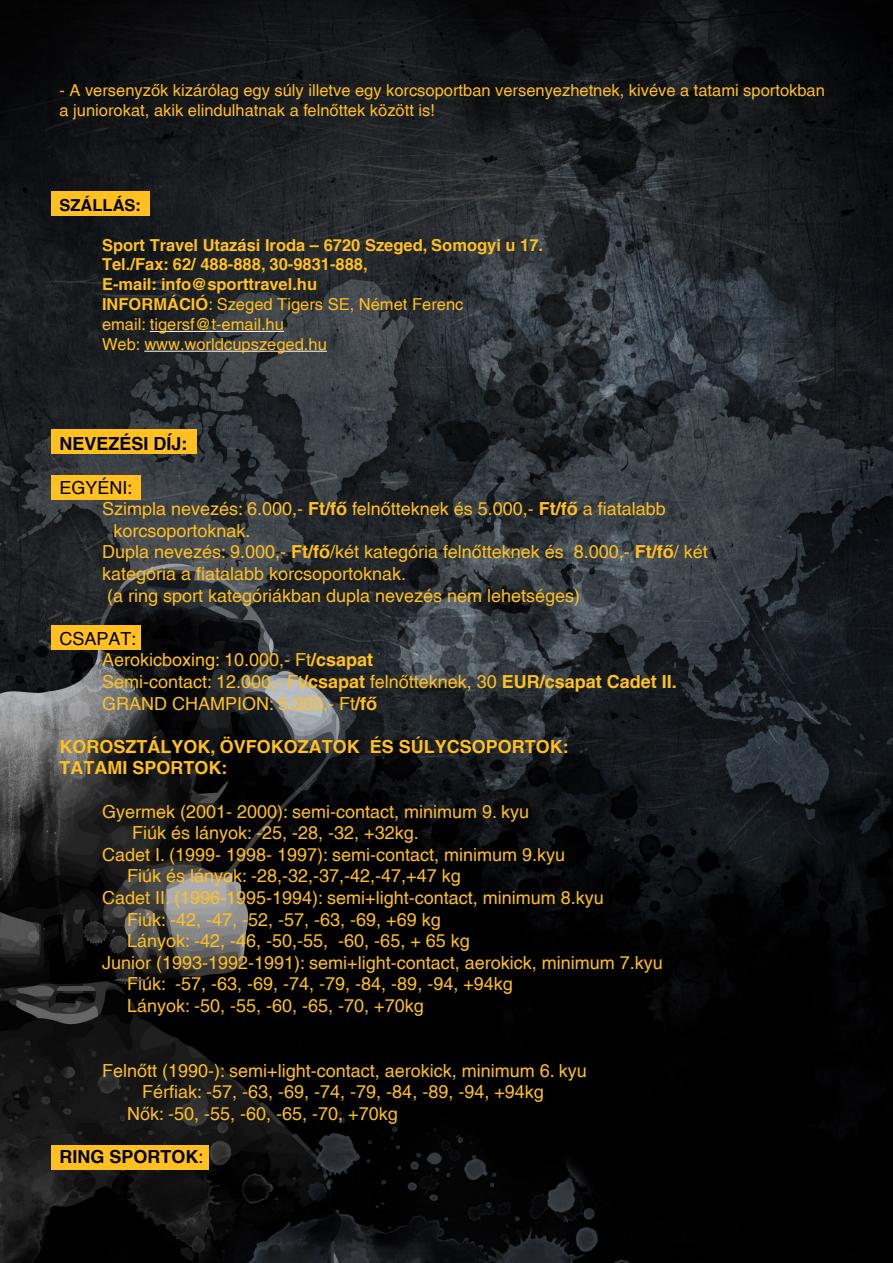
<style>
.page{position:relative;width:893px;height:1263px;background:#fff}
.page>*{position:absolute;margin:0;border:0;box-sizing:border-box;transform-origin:0 0}
.Normál{font:18px/21.6px "H Helvetica";color:#ffc020}
.Címsor_1{font:18px "H Helvetica";color:#ffc020}
.Normál-2{font:700 18px "H Helvetica";color:#ffc020}
.Címsor_2{font:18px "H Helvetica";color:#ffc020}
.Normál-3{font:700 18px "H Helvetica";color:#000}
.Normál-4{font:18px "H Helvetica";color:#000}
.Normál-5{font:16.5px/19.8px "H Helvetica";color:#ffc020}
.Normál-6{font:700 16.5px "H Helvetica";color:#ffc020}
.Normál-7{font:700 16.5px "H Helvetica";color:#000}
.s1{font-weight:700}
.s2{font-weight:400}
</style>
<div class="page">
<img style="left:0;top:0;width:893px;height:1263px">
<div style="left:51px;top:191px;width:99px;height:25px;background:#ffc020"></div>
<div style="left:51px;top:429px;width:146px;height:25px;background:#ffc020"></div>
<div style="left:51px;top:475px;width:89px;height:25px;background:#ffc020"></div>
<div style="left:51px;top:625px;width:89px;height:24px;background:#ffc020"></div>
<div style="left:51px;top:1145px;width:157px;height:24px;background:#ffc020"></div>
<hr style="left:150px;top:331px;width:134px;height:1px;background:#fff">
<hr style="left:144px;top:351px;width:183px;height:1px;background:#fff">
<p class="Normál-5" style="left:60px;top:80px;width:767px">- A versenyzők kizárólag egy súly illetve egy korcsoportban versenyezhetnek, kivéve a tatami sportokban a juniorokat, akik elindulhatnak a felnőttek között is!</p>
<p class="Normál-7" style="left:60px;top:195px;width:83px">SZÁLLÁS:</p>
<p class="Normál-6" style="left:102px;top:235px;width:443px">Sport Travel Utazási Iroda – 6720 Szeged, Somogyi u 17.</p>
<p class="Normál-6" style="left:102px;top:254px;width:267px">Tel./Fax: 62/ 488-888, 30-9831-888,</p>
<p class="Normál-6" style="left:102px;top:274px;width:217px">E-mail: info@sporttravel.hu</p>
<p class="Normál-5" style="left:102px;top:294px;width:363px"><span class="s1">INFORMÁCIÓ</span>: Szeged Tigers SE, Német Ferenc</p>
<p class="Normál-5" style="left:102px;top:314px;width:183px">email: tigersf@t-email.hu</p>
<p class="Normál-5" style="left:102px;top:334px;width:226px">Web: www.worldcupszeged.hu</p>
<p class="Normál-3" style="left:60px;top:433px;width:130px">NEVEZÉSI DÍJ:</p>
<p class="Normál-4" style="left:60px;top:477px;width:75px">EGYÉNI:</p>
<p class="Normál" style="left:114px;top:498px;width:554px;text-indent:-11px">Szimpla nevezés: 6.000,- <span class="s1">Ft/fő</span> felnőtteknek és 5.000,- <span class="s1">Ft/fő</span> a fiatalabb korcsoportoknak.</p>
<p class="Normál" style="left:102px;top:541px;width:607px">Dupla nevezés: 9.000,- <span class="s1">Ft/fő</span>/két kategória felnőtteknek és 8.000,- <span class="s1">Ft/fő</span>/ két kategória a fiatalabb korcsoportoknak.</p>
<p class="Normál" style="left:107px;top:584px;width:475px">(a ring sport kategóriákban dupla nevezés nem lehetséges)</p>
<p class="Normál-4" style="left:60px;top:628px;width:79px">CSAPAT:</p>
<p class="Normál" style="left:102px;top:649px;width:273px">Aerokicboxing: 10.000,- Ft<span class="s1">/csapat</span></p>
<p class="Normál" style="left:102px;top:671px;width:576px">Semi-contact: 12.000,- Ft<span class="s1">/csapat</span> felnőtteknek, 30 <span class="s1">EUR/csapat Cadet II.</span></p>
<p class="Normál" style="left:102px;top:692px;width:277px">GRAND CHAMPION: 5.000,- Ft<span class="s1">/fő</span></p>
<p class="Normál-2" style="left:60px;top:735px;width:511px">KOROSZTÁLYOK, ÖVFOKOZATOK ÉS SÚLYCSOPORTOK:</p>
<p class="Normál-2" style="left:60px;top:757px;width:169px">TATAMI SPORTOK:</p>
<p class="Normál" style="left:102px;top:800px;width:429px">Gyermek (2001- 2000): semi-contact, minimum 9. kyu</p>
<p class="Normál" style="left:132px;top:822px;width:288px">Fiúk és lányok: -25, -28, -32, +32kg.</p>
<p class="Normál" style="left:102px;top:844px;width:465px">Cadet I. (1999- 1998- 1997): semi-contact, minimum 9.kyu</p>
<p class="Címsor_1" style="left:127px;top:866px;width:335px">Fiúk és lányok: -28,-32,-37,-42,-47,+47 kg</p>
<p class="Normál" style="left:102px;top:887px;width:503px">Cadet II. (1996-1995-1994): semi+light-contact, minimum 8.kyu</p>
<p class="Címsor_2" style="left:127px;top:909px;width:315px">Fiúk: -42, -47, -52, -57, -63, -69, +69 kg</p>
<p class="Normál" style="left:127px;top:930px;width:344px">Lányok: -42, -46, -50,-55, -60, -65, + 65 kg</p>
<p class="Normál" style="left:102px;top:952px;width:562px">Junior (1993-1992-1991): semi+light-contact, aerokick, minimum 7.kyu</p>
<p class="Címsor_1" style="left:127px;top:974px;width:387px">Fiúk: -57, -63, -69, -74, -79, -84, -89, -94, +94kg</p>
<p class="Normál" style="left:127px;top:995px;width:298px">Lányok: -50, -55, -60, -65, -70, +70kg</p>
<p class="Normál" style="left:102px;top:1060px;width:486px">Felnőtt (1990-): semi+light-contact, aerokick, minimum 6. kyu</p>
<p class="Normál" style="left:142px;top:1081px;width:403px">Férfiak: -57, -63, -69, -74, -79, -84, -89, -94, +94kg</p>
<p class="Normál" style="left:127px;top:1103px;width:272px">Nők: -50, -55, -60, -65, -70, +70kg</p>
<p class="Normál-3" style="left:60px;top:1146px;width:146px">RING SPORTOK<span class="s2">:</span></p>
</div>
